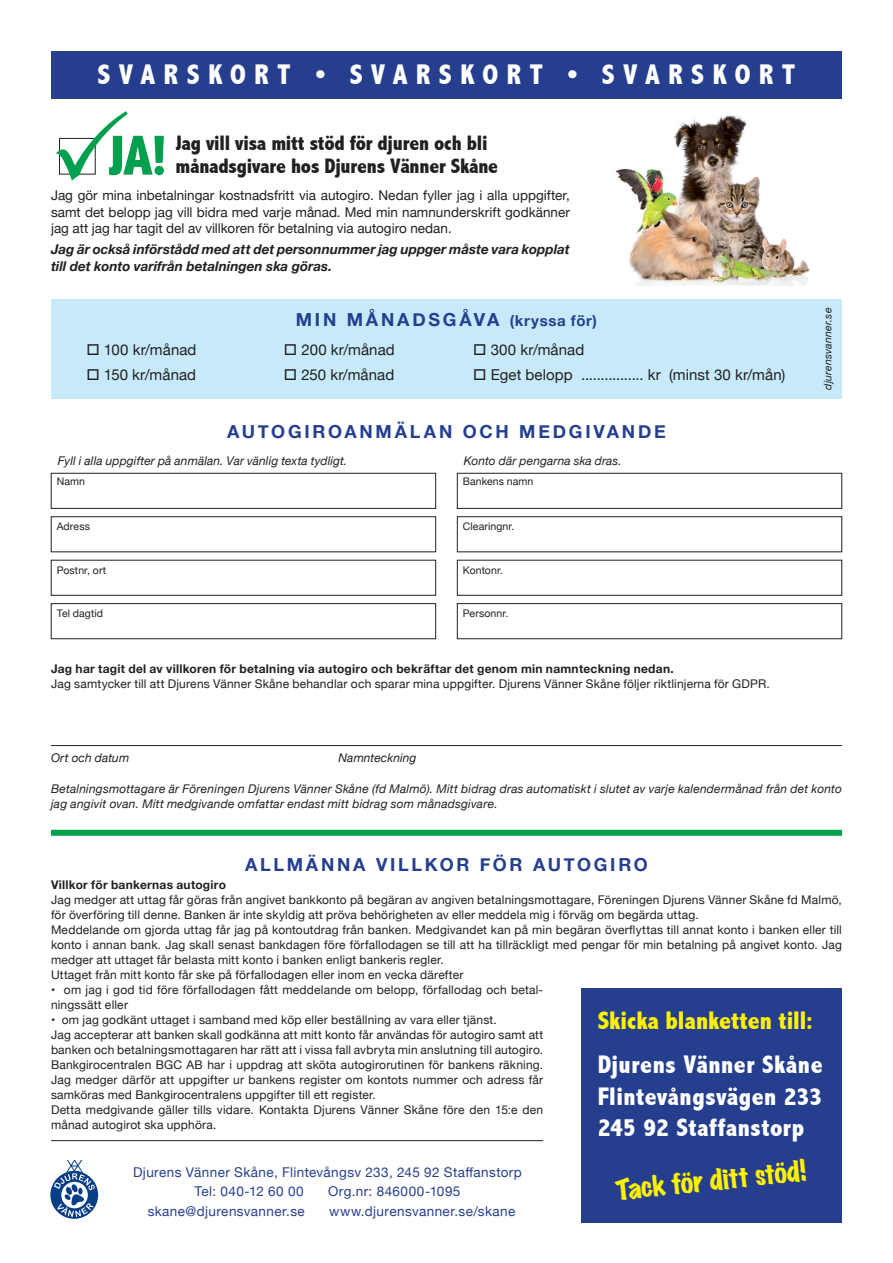
<style>
.page{position:relative;width:893px;height:1263px;background:#fff}
.page>*{position:absolute;margin:0;border:0;box-sizing:border-box;transform-origin:0 0}
.Brödtext_u_indrag{font:800 condensed 57px "Abadi";color:#00a04f}
.Rubrik{font:800 condensed 28.5px "Abadi";letter-spacing:.295em;color:#fff}
.t1{font:800 condensed 25.5px "Abadi";letter-spacing:.02em;color:#fff}
.Brödtext_u_indrag-2{font:800 condensed 25.5px "Abadi";color:#fff101}
.Brödtext_u_indrag-3{font:expanded 25.5px "Marker Felt";color:#fff101}
.Brödtext_u_indrag-4{font:800 condensed 21px "Abadi";letter-spacing:-.01em;color:#231f20}
.Brödtext_u_indrag-5{font:700 18px "Helvetica Neue";letter-spacing:.155em;color:#253f8e}
.Brödtext_u_indrag-6{font:15px "Helvetica Neue";letter-spacing:.005em;color:#231f20}
.Brödtext_u_indrag-7{font:13.5px/16.5px "Helvetica Neue";color:#231f20;text-align:justify}
.t2{font:13.5px "Helvetica Neue";letter-spacing:.03em;color:#253f8e}
.Brödtext_u_indrag-8{font:italic 700 13.5px/16.5px "Helvetica Neue";color:#231f20}
.Brödtext_u_indrag-9{font:12px/15px "Helvetica Neue";letter-spacing:.015em;color:#231f20}
.Brödtext_u_indrag-10{font:italic 12px/15px "Helvetica Neue";letter-spacing:.015em;color:#231f20}
.Brödtext_u_indrag-11{font:700 12px "Helvetica Neue";letter-spacing:.02em;color:#231f20}
.Brödtext_u_indrag-12{font:10.5px "Helvetica Neue";letter-spacing:.01em;color:#231f20}
.Brödtext_u_indrag-13{font:italic 10.5px "Helvetica Neue";letter-spacing:.02em;color:#231f20}
.s1{font-size:15px}
</style>
<div class="page">
<img style="left:615px;top:115px;width:195px;height:170px">
<svg style="left:50px;top:1171px;width:48px;height:48px"></svg>
<svg style="left:54px;top:1160px;width:41px;height:57px"></svg>
<hr style="left:51px;top:1140px;width:492px;height:1px;background:#231f20">
<hr style="left:51px;top:745px;width:791px;height:1px;background:#231f20">
<div style="left:51px;top:51px;width:791px;height:48px;background:#253f8e"></div>
<div style="left:51px;top:299px;width:791px;height:100px;background:#c6eafa"></div>
<div style="left:51px;top:830px;width:791px;height:6px;background:#00a04f"></div>
<div style="left:51px;top:473px;width:385px;height:36px;border:1px solid #231f20"></div>
<div style="left:51px;top:516px;width:385px;height:36px;border:1px solid #231f20"></div>
<div style="left:51px;top:603px;width:385px;height:36px;border:1px solid #231f20"></div>
<div style="left:457px;top:473px;width:385px;height:36px;border:1px solid #231f20"></div>
<div style="left:457px;top:516px;width:385px;height:36px;border:1px solid #231f20"></div>
<div style="left:457px;top:603px;width:385px;height:36px;border:1px solid #231f20"></div>
<div style="left:581px;top:988px;width:261px;height:234px;background:#253f8e"></div>
<svg style="left:59px;top:137px;width:37px;height:38px"></svg>
<p class="Rubrik" style="left:98px;top:58px;width:699px">SVARSKORT • SVARSKORT • SVARSKORT</p>
<p class="Brödtext_u_indrag" style="left:107px;top:123px;width:62px">JA!</p>
<p class="Brödtext_u_indrag-4" style="left:175px;top:131px;width:314px">Jag vill visa mitt stöd för djuren och bli</p>
<p class="Brödtext_u_indrag-4" style="left:175px;top:154px;width:324px">månadsgivare hos Djurens Vänner Skåne</p>
<p class="Brödtext_u_indrag-7" style="left:51px;top:188px;width:520px">Jag gör mina inbetalningar kostnadsfritt via autogiro. Nedan fyller jag i alla uppgifter, samt det belopp jag vill bidra med varje månad. Med min namnunderskrift godkänner jag att jag har tagit del av villkoren för betalning via autogiro nedan.</p>
<p class="Brödtext_u_indrag-8" style="left:51px;top:241px;width:520px">Jag är också införstådd med att det personnummer jag uppger måste vara kopplat till det konto varifrån betalningen ska göras.</p>
<p class="Brödtext_u_indrag-6" style="left:86px;top:339px;width:112px">□ 100 kr/månad</p>
<p class="Brödtext_u_indrag-6" style="left:86px;top:364px;width:111px">□ 150 kr/månad</p>
<p class="Brödtext_u_indrag-5" style="left:296px;top:306px;width:303px">MIN MÅNADSGÅVA <span class="s1">(kryssa för)</span></p>
<p class="Brödtext_u_indrag-13" style="left:820px;top:390px;width:84px;rotate:-90deg">djurensvanner.se</p>
<p class="Brödtext_u_indrag-6" style="left:284px;top:339px;width:112px">□ 200 kr/månad</p>
<p class="Brödtext_u_indrag-6" style="left:284px;top:364px;width:112px">□ 250 kr/månad</p>
<p class="Brödtext_u_indrag-6" style="left:473px;top:339px;width:113px">□ 300 kr/månad</p>
<p class="Brödtext_u_indrag-6" style="left:473px;top:364px;width:314px">□ Eget belopp ................ kr (minst 30 kr/mån)</p>
<p class="Brödtext_u_indrag-5" style="left:227px;top:417px;width:440px">AUTOGIROANMÄLAN OCH MEDGIVANDE</p>
<p class="Brödtext_u_indrag-10" style="left:58px;top:454px;width:291px">Fyll i alla uppgifter på anmälan. Var vänlig texta tydligt.</p>
<p class="Brödtext_u_indrag-12" style="left:57px;top:474px;width:30px">Namn</p>
<p class="Brödtext_u_indrag-12" style="left:57px;top:519px;width:35px">Adress</p>
<p class="Brödtext_u_indrag-12" style="left:57px;top:562px;width:51px">Postnr, ort</p>
<p class="Brödtext_u_indrag-12" style="left:57px;top:606px;width:48px">Tel dagtid</p>
<p class="Brödtext_u_indrag-10" style="left:464px;top:454px;width:159px">Konto där pengarna ska dras.</p>
<p class="Brödtext_u_indrag-12" style="left:463px;top:474px;width:72px">Bankens namn</p>
<p class="Brödtext_u_indrag-12" style="left:463px;top:519px;width:53px">Clearingnr.</p>
<p class="Brödtext_u_indrag-12" style="left:463px;top:562px;width:42px">Kontonr.</p>
<p class="Brödtext_u_indrag-12" style="left:463px;top:606px;width:47px">Personnr.</p>
<p class="Brödtext_u_indrag-11" style="left:51px;top:659px;width:624px">Jag har tagit del av villkoren för betalning via autogiro och bekräftar det genom min namnteckning nedan.</p>
<p class="Brödtext_u_indrag-9" style="left:51px;top:677px;width:720px">Jag samtycker till att Djurens Vänner Skåne behandlar och sparar mina uppgifter. Djurens Vänner Skåne följer riktlinjerna för GDPR.</p>
<p class="Brödtext_u_indrag-10" style="left:51px;top:751px;width:80px">Ort och datum</p>
<p class="Brödtext_u_indrag-10" style="left:338px;top:751px;width:80px">Namnteckning</p>
<p class="Brödtext_u_indrag-10" style="left:51px;top:781px;width:792px">Betalningsmottagare är Föreningen Djurens Vänner Skåne (fd Malmö). Mitt bidrag dras automatiskt i slutet av varje kalendermånad från det konto jag angivit ovan. Mitt medgivande omfattar endast mitt bidrag som månadsgivare.</p>
<p class="Brödtext_u_indrag-5" style="left:245px;top:850px;width:404px">ALLMÄNNA VILLKOR FÖR AUTOGIRO</p>
<p class="Brödtext_u_indrag-11" style="left:51px;top:875px;width:177px">Villkor för bankernas autogiro</p>
<p class="Brödtext_u_indrag-9" style="left:51px;top:893px;width:792px">Jag medger att uttag får göras från angivet bankkonto på begäran av angiven betalningsmottagare, Föreningen Djurens Vänner Skåne fd Malmö, för överföring till denne. Banken är inte skyldig att pröva behörigheten av eller meddela mig i förväg om begärda uttag.</p>
<p class="Brödtext_u_indrag-9" style="left:51px;top:923px;width:792px;text-align:justify">Meddelande om gjorda uttag får jag på kontoutdrag från banken. Medgivandet kan på min begäran överflyttas till annat konto i banken eller till konto i annan bank. Jag skall senast bankdagen före förfallodagen se till att ha tillräckligt med pengar för min betalning på angivet konto. Jag medger att uttaget får belasta mitt konto i banken enligt bankeris regler.</p>
<p class="Brödtext_u_indrag-9" style="left:51px;top:968px;width:414px">Uttaget från mitt konto får ske på förfallodagen eller inom en vecka därefter</p>
<p class="Brödtext_u_indrag-9" style="left:51px;top:983px;width:494px">• om jag i god tid före förfallodagen fått meddelande om belopp, förfallodag och betal&shy;ningssätt eller</p>
<p class="Brödtext_u_indrag-9" style="left:51px;top:1013px;width:447px">• om jag godkänt uttaget i samband med köp eller beställning av vara eller tjänst.</p>
<p class="Brödtext_u_indrag-9" style="left:51px;top:1028px;width:494px">Jag accepterar att banken skall godkänna att mitt konto får användas för autogiro samt att banken och betalningsmottagaren har rätt att i vissa fall avbryta min anslutning till autogiro.</p>
<p class="Brödtext_u_indrag-9" style="left:51px;top:1058px;width:494px;text-align:justify">Bankgirocentralen BGC AB har i uppdrag att sköta autogirorutinen för bankens räkning.<br>Jag medger därför att uppgifter ur bankens register om kontots nummer och adress får samköras med Bankgirocentralens uppgifter till ett register.</p>
<p class="Brödtext_u_indrag-9" style="left:51px;top:1103px;width:494px">Detta medgivande gäller tills vidare. Kontakta Djurens Vänner Skåne före den 15:e den månad autogirot ska upphöra.</p>
<p class="Brödtext_u_indrag-2" style="left:598px;top:1006px;width:217px">Skicka blanketten till:</p>
<p class="t1" style="left:598px;top:1050px;width:226px">Djurens Vänner Skåne</p>
<p class="t1" style="left:598px;top:1081px;width:226px">Flintevångsvägen 233</p>
<p class="t1" style="left:598px;top:1113px;width:208px">245 92 Staffanstorp</p>
<p class="Brödtext_u_indrag-3" style="left:614px;top:1170px;width:192px;rotate:-6deg">Tack för ditt stöd!</p>
<p class="t2" style="left:133px;top:1162px;width:390px">Djurens Vänner Skåne, Flintevångsv 233, 245 92 Staffanstorp</p>
<p class="t2" style="left:194px;top:1182px;width:111px">Tel: 040-12 60 00</p>
<p class="t2" style="left:328px;top:1182px;width:134px">Org.nr: 846000-1095</p>
<p class="t2" style="left:148px;top:1201px;width:159px">skane@djurensvanner.se</p>
<p class="t2" style="left:329px;top:1201px;width:188px">www.djurensvanner.se/skane</p>
</div>
